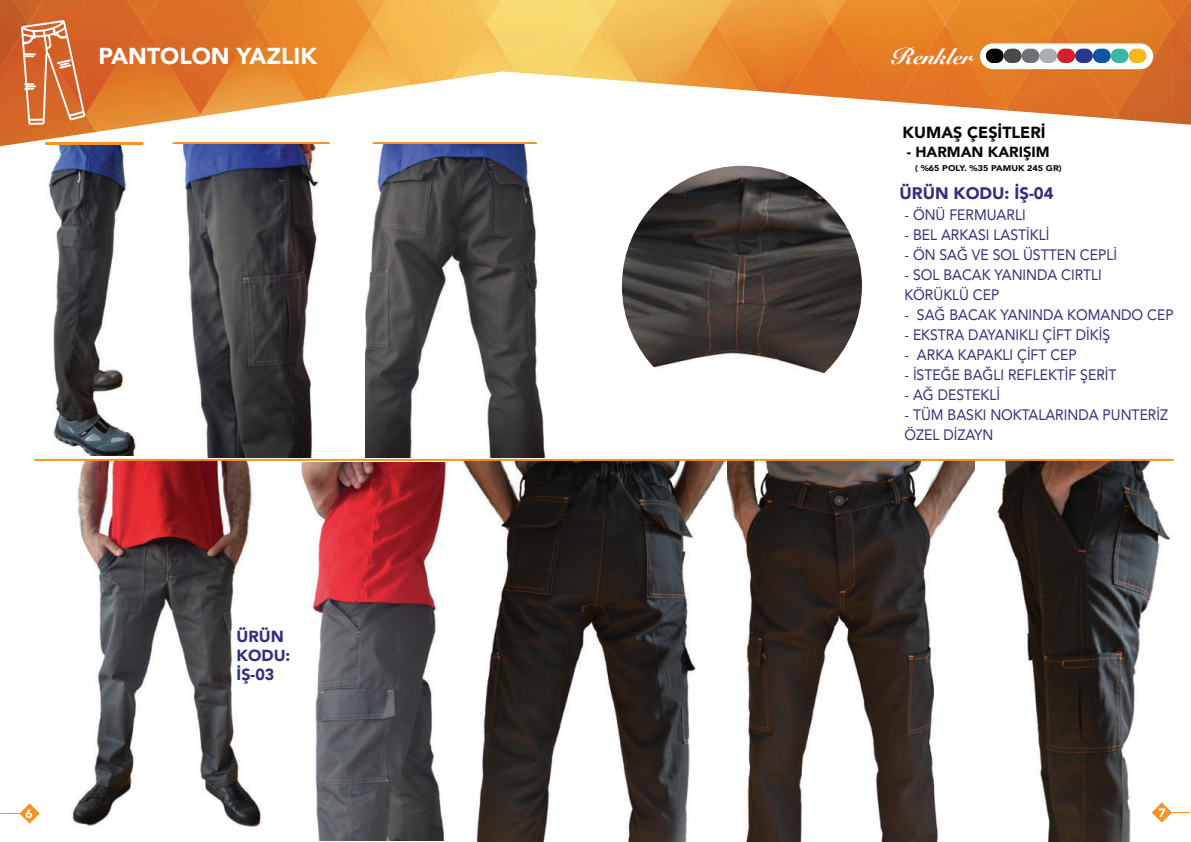
<style>
.page{position:relative;width:1191px;height:842px;background:#fff}
.page>*{position:absolute;margin:0;border:0;box-sizing:border-box;transform-origin:0 0}
.t1{font:900 23px "Avenir";color:#fff}
.t2{font:900 22.3px "Snell Roundhand";color:#fff}
.t3{font:900 16.7px "Avenir";color:#322e80}
.t4{font:900 16.1px "Avenir";color:#050504}
.t5{font:900 16px/19.3px "Avenir";color:#322e80}
.t6{font:15.1px/20px "Avenir";color:#322e80;scale:.93 1}
.t7{font:900 14.7px "Avenir";color:#050504}
.t8{font:900 12px "Avenir";color:#fff}
.t9{font:900 8.3px "Avenir";color:#050504;scale:1.09 1}
</style>
<div class="page">
<img style="left:48px;top:146px;width:89px;height:310px">
<img style="left:301px;top:462px;width:145px;height:378px">
<img style="left:726px;top:461px;width:249px;height:380px">
<img style="left:463px;top:461px;width:263px;height:380px">
<img style="left:69px;top:461px;width:193px;height:366px">
<img style="left:993px;top:460px;width:181px;height:381px">
<img style="left:622px;top:166px;width:240px;height:240px;border-radius:120px">
<img style="left:365px;top:146px;width:181px;height:312px">
<img style="left:182px;top:146px;width:137px;height:312px">
<hr style="left:34px;top:459px;width:1139px;height:2px;background:#f49423">
<svg style="left:1151px;top:802px;width:38px;height:21px"></svg>
<svg style="left:0;top:803px;width:40px;height:21px"></svg>
<img style="left:0;top:0;width:1191px;height:146px">
<svg style="left:21px;top:20px;width:64px;height:105px;background:#db804f"></svg>
<div style="left:980px;top:43px;width:173px;height:26px;background:#fff;border-radius:13px"></div>
<div style="left:985px;top:49px;width:18px;height:14px;background:#050504;border-radius:7px"></div>
<div style="left:1039px;top:49px;width:18px;height:14px;background:#acafb1;border-radius:7px"></div>
<div style="left:1021px;top:49px;width:18px;height:14px;background:#6e7174;border-radius:7px"></div>
<div style="left:1003px;top:49px;width:18px;height:14px;background:#4a494c;border-radius:7px"></div>
<div style="left:1057px;top:49px;width:18px;height:14px;background:#d4202a;border-radius:7px"></div>
<div style="left:1075px;top:49px;width:17px;height:14px;background:#2c378b;border-radius:7px"></div>
<div style="left:1092px;top:49px;width:18px;height:14px;background:#0c55a2;border-radius:7px"></div>
<div style="left:1110px;top:49px;width:18px;height:14px;background:#36b7a4;border-radius:7px"></div>
<div style="left:1128px;top:49px;width:18px;height:14px;background:#f9b71b;border-radius:7px"></div>
<h1 class="t1" style="left:98px;top:36px;width:220px">PANTOLON YAZLIK</h1>
<h2 class="t2" style="left:891px;top:43px;width:83px">Renkler</h2>
<p class="t4" style="left:902px;top:118px;width:144px">KUMAŞ ÇEŞİTLERİ</p>
<p class="t7" style="left:906px;top:140px;width:144px">- HARMAN KARIŞIM</p>
<p class="t9" style="left:915px;top:161px;width:136px">( %65 POLY. %35 PAMUK 245 GR)</p>
<p class="t5" style="left:237px;top:626px;width:55px">ÜRÜN<br>KODU:<br>İŞ-03</p>
<p class="t3" style="left:899px;top:179px;width:156px">ÜRÜN KODU: İŞ-04</p>
<p class="t6" style="left:904px;top:205px;width:132px">- ÖNÜ FERMUARLI</p>
<p class="t6" style="left:904px;top:225px;width:157px">- BEL ARKASI LASTİKLİ</p>
<p class="t6" style="left:904px;top:245px;width:230px">- ÖN SAĞ VE SOL ÜSTTEN CEPLİ</p>
<p class="t6" style="left:904px;top:265px;width:214px">- SOL BACAK YANINDA CIRTLI<br>KÖRÜKLÜ CEP</p>
<p class="t6" style="left:904px;top:305px;width:291px">- SAĞ BACAK YANINDA KOMANDO CEP</p>
<p class="t6" style="left:904px;top:324px;width:223px">- EKSTRA DAYANIKLI ÇİFT DİKİŞ</p>
<p class="t6" style="left:904px;top:344px;width:187px">- ARKA KAPAKLI ÇİFT CEP</p>
<p class="t6" style="left:904px;top:364px;width:230px">- İSTEĞE BAĞLI REFLEKTİF ŞERİT</p>
<p class="t6" style="left:904px;top:384px;width:104px">- AĞ DESTEKLİ</p>
<p class="t6" style="left:904px;top:404px;width:285px">- TÜM BASKI NOKTALARINDA PUNTERİZ<br>ÖZEL DİZAYN</p>
<p class="t8" style="left:26px;top:803px;width:9px">6</p>
<p class="t8" style="left:1158px;top:802px;width:9px">7</p>
</div>
